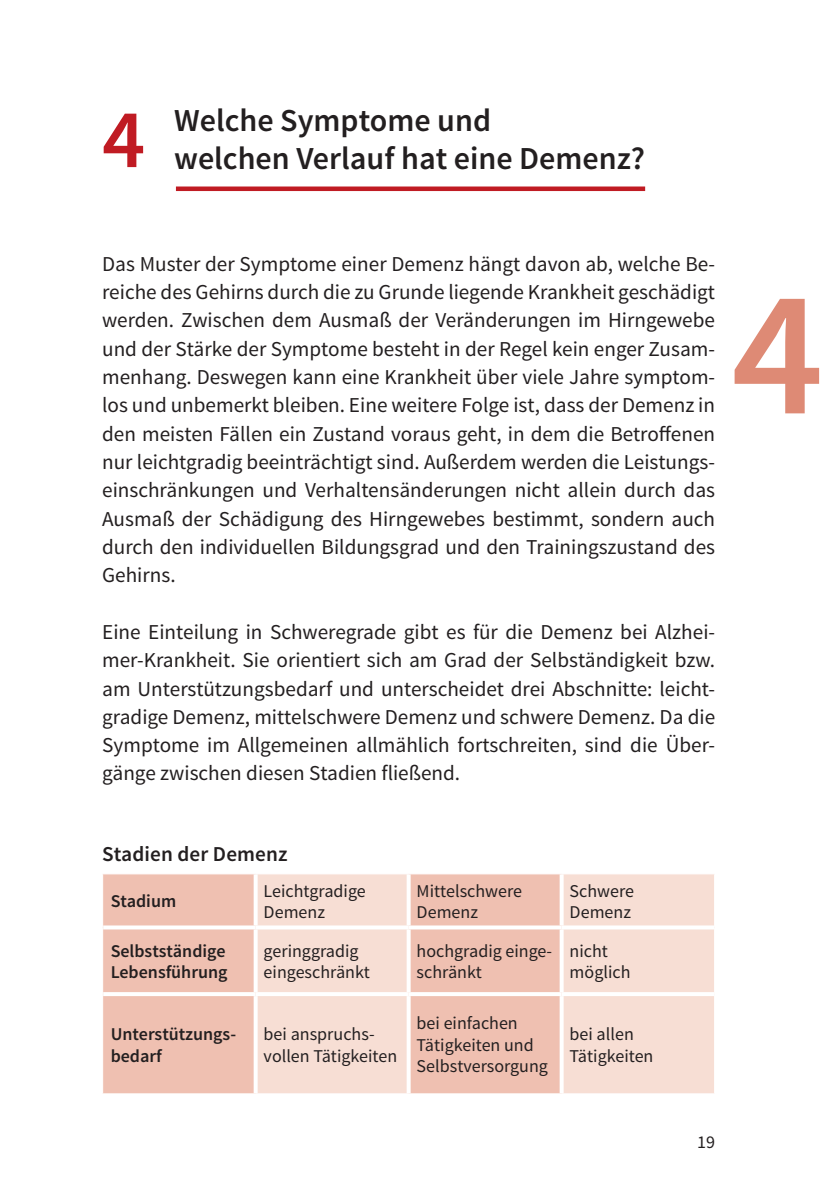
<style>
.page{position:relative;width:840px;height:1191px;background:#fff}
.page>*{position:absolute;margin:0;border:0;box-sizing:border-box;transform-origin:0 0}
.t1{font:600 180px "Source Sans Pro";color:#de8a75}
.t2{font:600 84px "Source Sans Pro";color:#c01b23}
.t3{font:600 32px/38.4px "Source Sans Pro";color:#231f20}
.t4{font:21.2px/28.4px "Source Sans Pro";color:#231f20;text-align:justify}
.t5{font:600 21.2px "Source Sans Pro";letter-spacing:.005em;color:#231f20}
.t6{font:18px/21.6px "Source Sans Pro";color:#231f20}
.t7{font:600 18px/21.6px "Source Sans Pro";color:#231f20}
</style>
<div class="page">
<div style="left:176px;top:186px;width:468px;height:5px;background:#c01b23"></div>
<div style="left:103px;top:874px;width:150px;height:219px;background:#efc0b1"></div>
<svg style="left:257px;top:874px;width:456px;height:219px;background:#f4d4c8"></svg>
<svg style="left:253px;top:874px;width:4px;height:51px"></svg>
<svg style="left:406px;top:874px;width:4px;height:51px"></svg>
<svg style="left:559px;top:874px;width:4px;height:51px"></svg>
<svg style="left:103px;top:925px;width:152px;height:4px"></svg>
<svg style="left:255px;top:925px;width:153px;height:4px"></svg>
<svg style="left:253px;top:929px;width:4px;height:63px"></svg>
<svg style="left:408px;top:925px;width:153px;height:4px"></svg>
<svg style="left:406px;top:929px;width:4px;height:63px"></svg>
<svg style="left:561px;top:925px;width:152px;height:4px"></svg>
<svg style="left:559px;top:929px;width:4px;height:63px"></svg>
<hr style="left:103px;top:992px;width:152px;height:4px;background:#fff">
<hr style="left:255px;top:992px;width:153px;height:4px;background:#fff">
<svg style="left:253px;top:996px;width:1px;height:97px"></svg>
<hr style="left:408px;top:992px;width:153px;height:4px;background:#fff">
<svg style="left:406px;top:996px;width:4px;height:97px"></svg>
<hr style="left:561px;top:992px;width:152px;height:4px;background:#fff">
<svg style="left:559px;top:996px;width:4px;height:97px"></svg>
<h2 class="t2" style="left:102px;top:86px;width:45px">4</h2>
<h3 class="t3" style="left:174px;top:102px;width:472px">Welche Symptome und<br>welchen Verlauf hat eine Demenz?</h3>
<p class="t4" style="left:102px;top:250px;width:614px">Das Muster der Symptome einer Demenz hängt davon ab, welche Be&shy;reiche des Gehirns durch die zu Grunde liegende Krankheit geschädigt werden. Zwischen dem Ausmaß der Veränderungen im Hirngewebe und der Stärke der Symptome besteht in der Regel kein enger Zusam&shy;menhang. Deswegen kann eine Krankheit über viele Jahre symptom&shy;los und unbemerkt bleiben. Eine weitere Folge ist, dass der Demenz in den meisten Fällen ein Zustand voraus geht, in dem die Betroffenen nur leichtgradig beeinträchtigt sind. Außerdem werden die Leistungs&shy;einschränkungen und Verhaltensänderungen nicht allein durch das Ausmaß der Schädigung des Hirngewebes bestimmt, sondern auch durch den individuellen Bildungsgrad und den Trainingszustand des Gehirns.</p>
<p class="t4" style="left:102px;top:618px;width:614px">Eine Einteilung in Schweregrade gibt es für die Demenz bei Alzhei&shy;mer-Krankheit. Sie orientiert sich am Grad der Selbständigkeit bzw. am Unterstützungsbedarf und unterscheidet drei Abschnitte: leicht&shy;gradige Demenz, mittelschwere Demenz und schwere Demenz. Da die Symptome im Allgemeinen allmählich fortschreiten, sind die Über&shy;gänge zwischen diesen Stadien fließend.</p>
<h1 class="t1" style="left:731px;top:240px;width:94px">4</h1>
<p class="t5" style="left:102px;top:840px;width:187px">Stadien der Demenz</p>
<p class="t7" style="left:111px;top:891px;width:67px">Stadium</p>
<p class="t6" style="left:263px;top:880px;width:104px">Leichtgradige<br>Demenz</p>
<p class="t6" style="left:416px;top:880px;width:107px">Mittelschwere<br>Demenz</p>
<p class="t6" style="left:569px;top:880px;width:66px">Schwere<br>Demenz</p>
<p class="t7" style="left:111px;top:940px;width:118px">Selbstständige<br>Lebensführung</p>
<p class="t6" style="left:263px;top:940px;width:108px">geringgradig eingeschränkt</p>
<p class="t6" style="left:416px;top:940px;width:137px">hochgradig einge&shy;schränkt</p>
<p class="t6" style="left:569px;top:940px;width:62px">nicht möglich</p>
<p class="t7" style="left:111px;top:1023px;width:127px">Unterstützungs&shy;bedarf</p>
<p class="t6" style="left:263px;top:1023px;width:135px">bei anspruchs&shy;vollen Tätigkeiten</p>
<p class="t6" style="left:416px;top:1012px;width:133px">bei einfachen<br>Tätigkeiten und<br>Selbstversorgung</p>
<p class="t6" style="left:569px;top:1023px;width:85px">bei allen<br>Tätigkeiten</p>
<p class="t6" style="left:696px;top:1131px;width:19px">19</p>
</div>
